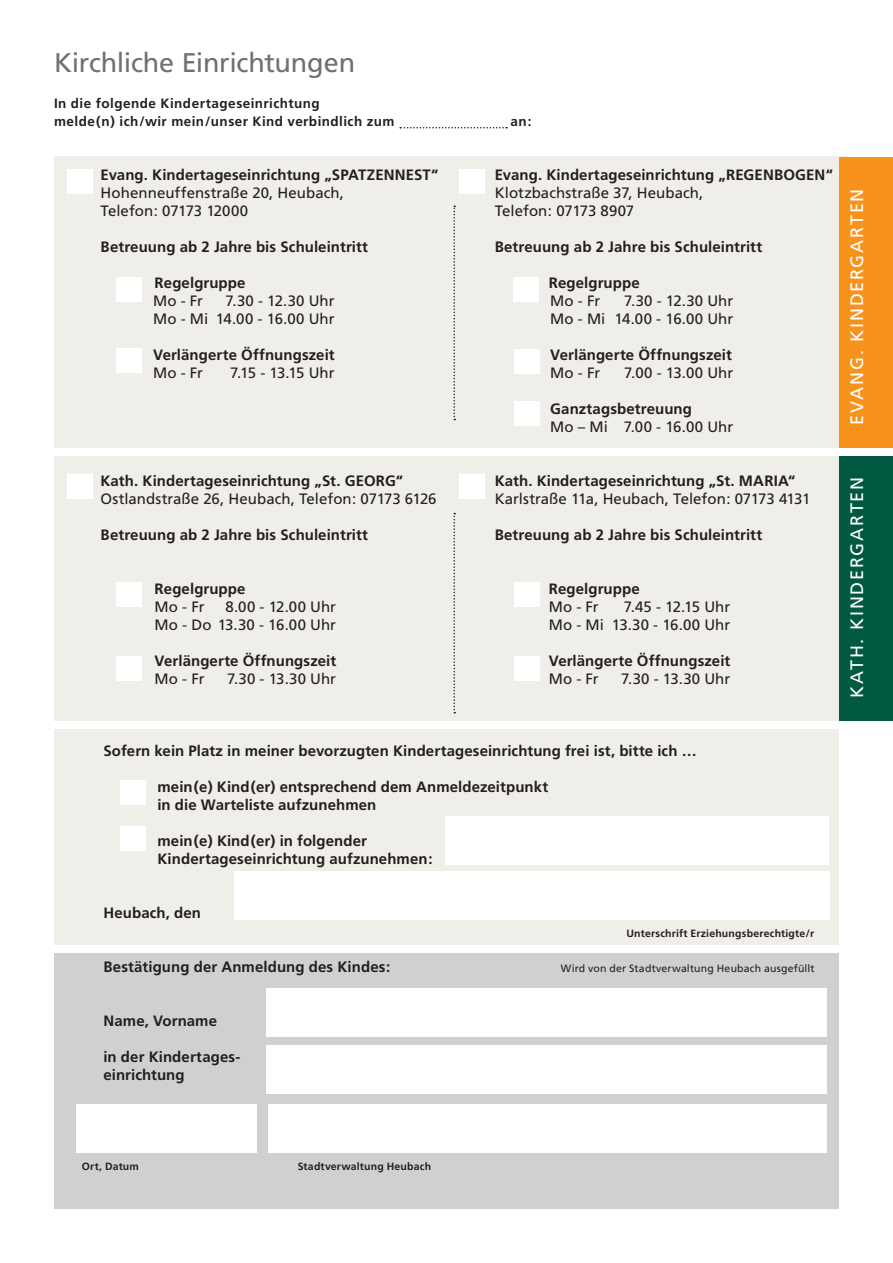
<style>
.page{position:relative;width:893px;height:1263px;background:#fff}
.page>*{position:absolute;margin:0;border:0;box-sizing:border-box;transform-origin:0 0}
.t1{font:27px "Frutiger";letter-spacing:-.01em;color:#6f7073}
.t2{font:18px "Frutiger";letter-spacing:.1em;color:#fff}
.t3{font:700 15px/18px "Frutiger";letter-spacing:.005em;color:#231f20}
.t4{font:15px/18px "Frutiger";color:#231f20;text-align:right}
.t5{font:700 13.5px/18px "Frutiger";letter-spacing:.035em;color:#231f20}
.t6{font:700 10.5px "Frutiger";letter-spacing:.02em;color:#231f20}
.t7{font:10.5px "Frutiger";letter-spacing:.02em;color:#231f20}
</style>
<div class="page">
<div style="left:54px;top:156px;width:793px;height:292px;background:#efeee8"></div>
<div style="left:54px;top:456px;width:790px;height:265px;background:#efeee8"></div>
<div style="left:840px;top:157px;width:53px;height:291px;background:#f7931d"></div>
<div style="left:840px;top:456px;width:53px;height:265px;background:#005940"></div>
<div style="left:54px;top:729px;width:785px;height:216px;background:#efeee8"></div>
<div style="left:54px;top:954px;width:785px;height:255px;background:#cfd0d2"></div>
<div style="left:67px;top:169px;width:25px;height:24px;background:#fff"></div>
<div style="left:67px;top:474px;width:25px;height:25px;background:#fff"></div>
<div style="left:459px;top:169px;width:26px;height:24px;background:#fff"></div>
<div style="left:459px;top:474px;width:26px;height:25px;background:#fff"></div>
<div style="left:117px;top:278px;width:25px;height:24px;background:#fff"></div>
<div style="left:513px;top:278px;width:26px;height:24px;background:#fff"></div>
<div style="left:120px;top:780px;width:26px;height:24px;background:#fff"></div>
<div style="left:120px;top:826px;width:26px;height:24px;background:#fff"></div>
<div style="left:446px;top:816px;width:383px;height:49px;background:#fff"></div>
<div style="left:234px;top:872px;width:595px;height:48px;background:#fff"></div>
<div style="left:266px;top:988px;width:561px;height:48px;background:#fff"></div>
<div style="left:266px;top:1045px;width:561px;height:48px;background:#fff"></div>
<div style="left:77px;top:1104px;width:180px;height:48px;background:#fff"></div>
<div style="left:268px;top:1104px;width:559px;height:48px;background:#fff"></div>
<div style="left:117px;top:349px;width:25px;height:24px;background:#fff"></div>
<div style="left:117px;top:583px;width:25px;height:24px;background:#fff"></div>
<div style="left:117px;top:657px;width:25px;height:24px;background:#fff"></div>
<div style="left:514px;top:349px;width:26px;height:25px;background:#fff"></div>
<div style="left:514px;top:401px;width:26px;height:24px;background:#fff"></div>
<div style="left:514px;top:582px;width:26px;height:24px;background:#fff"></div>
<div style="left:514px;top:657px;width:26px;height:24px;background:#fff"></div>
<svg style="left:453px;top:206px;width:2px;height:214px"></svg>
<svg style="left:400px;top:127px;width:107px;height:1px"></svg>
<svg style="left:453px;top:513px;width:2px;height:200px"></svg>
<h1 class="t1" style="left:54px;top:47px;width:303px">Kirchliche Einrichtungen</h1>
<p class="t5" style="left:54px;top:94px;width:342px">In die folgende Kindertageseinrichtung<br>melde(n) ich/wir mein/unser Kind verbindlich zum</p>
<p class="t3" style="left:101px;top:166px;width:339px">Evang. Kindertageseinrichtung „SPATZENNEST“</p>
<p class="t4" style="left:101px;top:184px;width:245px;text-align:left">Hohenneuffenstraße 20, Heubach,<br>Telefon: 07173 12000</p>
<p class="t3" style="left:101px;top:238px;width:269px">Betreuung ab 2 Jahre bis Schuleintritt</p>
<p class="t3" style="left:155px;top:274px;width:93px">Regelgruppe</p>
<p class="t4" style="left:153px;top:292px;width:51px">Mo - Fr</p>
<p class="t4" style="left:153px;top:292px;width:183px">7.30 - 12.30 Uhr<br>Mo - Mi 14.00 - 16.00 Uhr</p>
<p class="t3" style="left:153px;top:346px;width:183px">Verlängerte Öffnungszeit</p>
<p class="t4" style="left:153px;top:364px;width:51px">Mo - Fr</p>
<p class="t4" style="left:230px;top:364px;width:106px">7.15 - 13.15 Uhr</p>
<p class="t3" style="left:101px;top:472px;width:304px">Kath. Kindertageseinrichtung „St. GEORG“</p>
<p class="t4" style="left:101px;top:490px;width:337px">Ostlandstraße 26, Heubach, Telefon: 07173 6126</p>
<p class="t3" style="left:101px;top:526px;width:269px">Betreuung ab 2 Jahre bis Schuleintritt</p>
<p class="t3" style="left:155px;top:580px;width:93px">Regelgruppe</p>
<p class="t4" style="left:155px;top:598px;width:51px">Mo - Fr</p>
<p class="t4" style="left:155px;top:598px;width:183px">8.00 - 12.00 Uhr<br>Mo - Do 13.30 - 16.00 Uhr</p>
<p class="t3" style="left:155px;top:652px;width:183px">Verlängerte Öffnungszeit</p>
<p class="t4" style="left:155px;top:670px;width:51px">Mo - Fr</p>
<p class="t4" style="left:227px;top:670px;width:111px">7.30 - 13.30 Uhr</p>
<p class="t5" style="left:511px;top:112px;width:23px">an:</p>
<p class="t3" style="left:495px;top:166px;width:340px">Evang. Kindertageseinrichtung „REGENBOGEN“</p>
<p class="t4" style="left:495px;top:184px;width:210px;text-align:left">Klotzbachstraße 37, Heubach,<br>Telefon: 07173 8907</p>
<p class="t3" style="left:495px;top:238px;width:269px">Betreuung ab 2 Jahre bis Schuleintritt</p>
<p class="t3" style="left:549px;top:274px;width:93px">Regelgruppe</p>
<p class="t4" style="left:550px;top:292px;width:51px">Mo - Fr</p>
<p class="t4" style="left:550px;top:292px;width:185px">7.30 - 12.30 Uhr<br>Mo - Mi 14.00 - 16.00 Uhr</p>
<p class="t3" style="left:550px;top:346px;width:183px">Verlängerte Öffnungszeit</p>
<p class="t4" style="left:550px;top:364px;width:51px">Mo - Fr</p>
<p class="t4" style="left:624px;top:364px;width:111px">7.00 - 13.00 Uhr</p>
<p class="t3" style="left:550px;top:400px;width:143px">Ganztagsbetreuung</p>
<p class="t4" style="left:550px;top:418px;width:184px">Mo – Mi 7.00 - 16.00 Uhr</p>
<p class="t3" style="left:495px;top:472px;width:302px">Kath. Kindertageseinrichtung „St. MARIA“</p>
<p class="t4" style="left:495px;top:490px;width:317px">Karlstraße 11a, Heubach, Telefon: 07173 4131</p>
<p class="t3" style="left:495px;top:526px;width:269px">Betreuung ab 2 Jahre bis Schuleintritt</p>
<p class="t3" style="left:549px;top:580px;width:93px">Regelgruppe</p>
<p class="t4" style="left:549px;top:598px;width:51px">Mo - Fr</p>
<p class="t4" style="left:549px;top:598px;width:183px">7.45 - 12.15 Uhr<br>Mo - Mi 13.30 - 16.00 Uhr</p>
<p class="t3" style="left:549px;top:652px;width:183px">Verlängerte Öffnungszeit</p>
<p class="t4" style="left:549px;top:670px;width:51px">Mo - Fr</p>
<p class="t4" style="left:621px;top:670px;width:111px">7.30 - 13.30 Uhr</p>
<p class="t2" style="left:846px;top:425px;width:237px;rotate:-90deg">EVANG. KINDERGARTEN</p>
<p class="t2" style="left:846px;top:698px;width:223px;rotate:-90deg">KATH. KINDERGARTEN</p>
<p class="t3" style="left:103px;top:742px;width:595px">Sofern kein Platz in meiner bevorzugten Kindertageseinrichtung frei ist, bitte ich …</p>
<p class="t3" style="left:157px;top:778px;width:392px">mein(e) Kind(er) entsprechend dem Anmeldezeitpunkt in die Warteliste aufzunehmen</p>
<p class="t3" style="left:157px;top:832px;width:277px">mein(e) Kind(er) in folgender<br>Kindertageseinrichtung aufzunehmen:</p>
<p class="t3" style="left:103px;top:904px;width:99px">Heubach, den</p>
<p class="t3" style="left:103px;top:958px;width:288px">Bestätigung der Anmeldung des Kindes:</p>
<p class="t3" style="left:103px;top:1012px;width:115px">Name, Vorname</p>
<p class="t3" style="left:103px;top:1048px;width:138px">in der Kindertages&shy;einrichtung</p>
<p class="t6" style="left:626px;top:927px;width:189px">Unterschrift Erziehungsberechtigte/r</p>
<p class="t7" style="left:561px;top:962px;width:255px">Wird von der Stadtverwaltung Heubach ausgefüllt</p>
<p class="t6" style="left:82px;top:1160px;width:59px">Ort, Datum</p>
<p class="t6" style="left:298px;top:1160px;width:135px">Stadtverwaltung Heubach</p>
</div>
